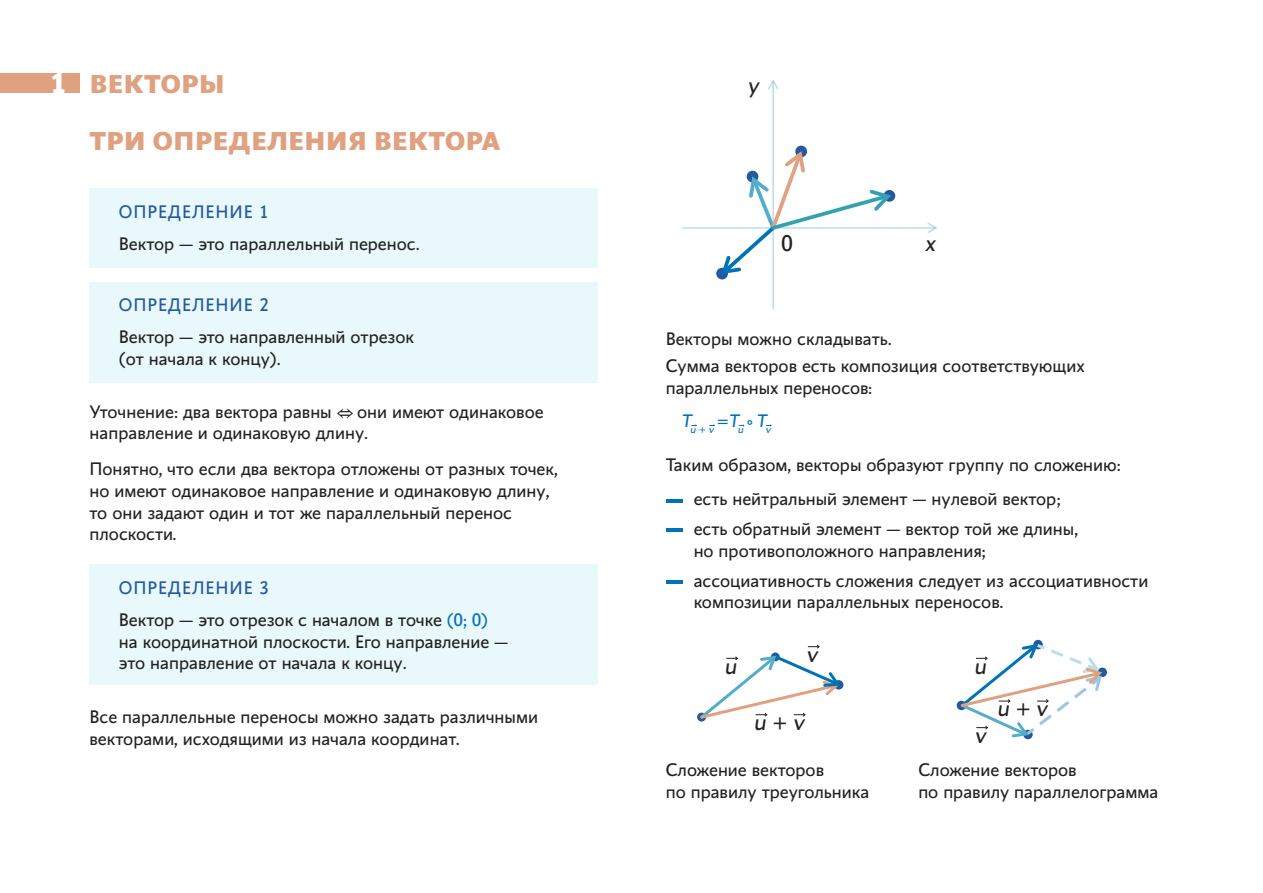
<style>
.page{position:relative;width:1263px;height:893px;background:#fff}
.page>*{position:absolute;margin:0;border:0;box-sizing:border-box;transform-origin:0 0}
.t1{font:800 25.65px "Conqueror Sans";color:#e0a180}
.t2{font:italic 22.5px "Conqueror Sans";color:#222221}
.t3{font:22.5px "Conqueror Sans";color:#222221}
.t4{font:18px/21.6px "Conqueror Sans";color:#222221}
.t5{font:18px "Conqueror Sans";letter-spacing:.05em;color:#2259a1}
.t6{font:italic 10.5px "Conqueror Sans";color:#0073b6}
.s1{font-weight:700;font-size:29.4px;color:#fff}
.s2{font-family:"XITS Math"}
.s3{color:#2259a1}
.s4{color:#0073b6}
.s5{font-style:normal}
</style>
<div class="page">
<div style="left:795px;top:146px;width:12px;height:11px;background:#2259a1;border-radius:50%"></div>
<div style="left:716px;top:268px;width:12px;height:11px;background:#2259a1;border-radius:50%"></div>
<div style="left:0;top:74px;width:80px;height:19px;background:#e0a180"></div>
<div style="left:90px;top:188px;width:508px;height:79px;background:#e9f8fa"></div>
<div style="left:90px;top:282px;width:508px;height:100px;background:#e9f8fa"></div>
<div style="left:90px;top:565px;width:508px;height:120px;background:#e9f8fa"></div>
<hr style="left:666px;top:499px;width:16px;height:3px;background:#0073b6">
<hr style="left:666px;top:528px;width:16px;height:4px;background:#0073b6">
<hr style="left:666px;top:580px;width:16px;height:3px;background:#0073b6">
<hr style="left:772px;top:81px;width:2px;height:228px;background:#52adca">
<hr style="left:682px;top:227px;width:253px;height:2px;background:#52adca">
<svg style="left:768px;top:79px;width:10px;height:11px"></svg>
<svg style="left:927px;top:222px;width:11px;height:11px"></svg>
<svg style="left:719px;top:148px;width:176px;height:128px"></svg>
<svg style="left:697px;top:644px;width:146px;height:77px"></svg>
<svg style="left:958px;top:641px;width:147px;height:98px"></svg>
<h1 class="t1" style="left:50px;top:68px;width:177px"><span class="s1">1</span> ВЕКТОРЫ</h1>
<h1 class="t1" style="left:89px;top:125px;width:413px">ТРИ ОПРЕДЕЛЕНИЯ ВЕКТОРА</h1>
<p class="t5" style="left:119px;top:201px;width:151px">ОПРЕДЕЛЕНИЕ 1</p>
<p class="t4" style="left:119px;top:233px;width:302px">Вектор — это параллельный перенос.</p>
<p class="t5" style="left:119px;top:295px;width:151px">ОПРЕДЕЛЕНИЕ 2</p>
<p class="t4" style="left:119px;top:326px;width:297px">Вектор — это направленный отрезок (от начала к концу).</p>
<p class="t4" style="left:90px;top:401px;width:456px">Уточнение: два вектора равны <span class="s2">⇔</span> они имеют одинаковое направление и одинаковую длину.</p>
<p class="t4" style="left:90px;top:459px;width:470px">Понятно, что если два вектора отложены от разных точек, но имеют одинаковое направление и одинаковую длину, то они задают один и тот же параллельный перенос плоскости.</p>
<p class="t4" style="left:119px;top:573px;width:371px;line-height:31.7px"><span class="s3">ОПРЕДЕЛЕНИЕ 3<br></span>Вектор — это отрезок с началом в точке <span class="s4">(0; 0)</span></p>
<p class="t4" style="left:119px;top:631px;width:391px">на координатной плоскости. Его направление — это направление от начала к концу.</p>
<p class="t4" style="left:90px;top:707px;width:450px">Все параллельные переносы можно задать различными векторами, исходящими из начала координат.</p>
<p class="t2" style="left:748px;top:72px;width:13px">y</p>
<p class="t3" style="left:782px;top:230px;width:13px">0</p>
<p class="t2" style="left:925px;top:230px;width:12px">x</p>
<p class="t4" style="left:666px;top:326px;width:421px;line-height:27px">Векторы можно складывать.<br>Сумма векторов есть композиция соответствующих</p>
<p class="t4" style="left:666px;top:377px;width:208px">параллельных переносов:</p>
<p class="t6" style="left:682px;top:423px;width:90px"><sup>T</sup>u <span class="s5">+</span> v <sup>=</sup> <sup>T</sup>u <sup>∘</sup> <sup>T</sup>v</p>
<p class="t4" style="left:694px;top:449px;width:429px;line-height:33.8px;text-indent:-28px">Таким образом, векторы образуют группу по сложению: есть нейтральный элемент — нулевой вектор;</p>
<p class="t4" style="left:694px;top:518px;width:386px">есть обратный элемент — вектор той же длины, но противоположного направления;</p>
<p class="t4" style="left:694px;top:570px;width:456px">ассоциативность сложения следует из ассоциативности композиции параллельных переносов.</p>
<p class="t2" style="left:725px;top:653px;width:14px">u</p>
<p class="t2" style="left:807px;top:641px;width:13px">v</p>
<p class="t2" style="left:754px;top:709px;width:52px">u <span class="s5">+</span> v</p>
<p class="t2" style="left:975px;top:653px;width:14px">u</p>
<p class="t2" style="left:975px;top:722px;width:13px">v</p>
<p class="t2" style="left:998px;top:695px;width:52px">u <span class="s5">+</span> v</p>
<p class="t4" style="left:666px;top:759px;width:205px">Сложение векторов<br>по правилу треугольника</p>
<p class="t4" style="left:918px;top:759px;width:242px">Сложение векторов<br>по правилу параллелограмма</p>
</div>
